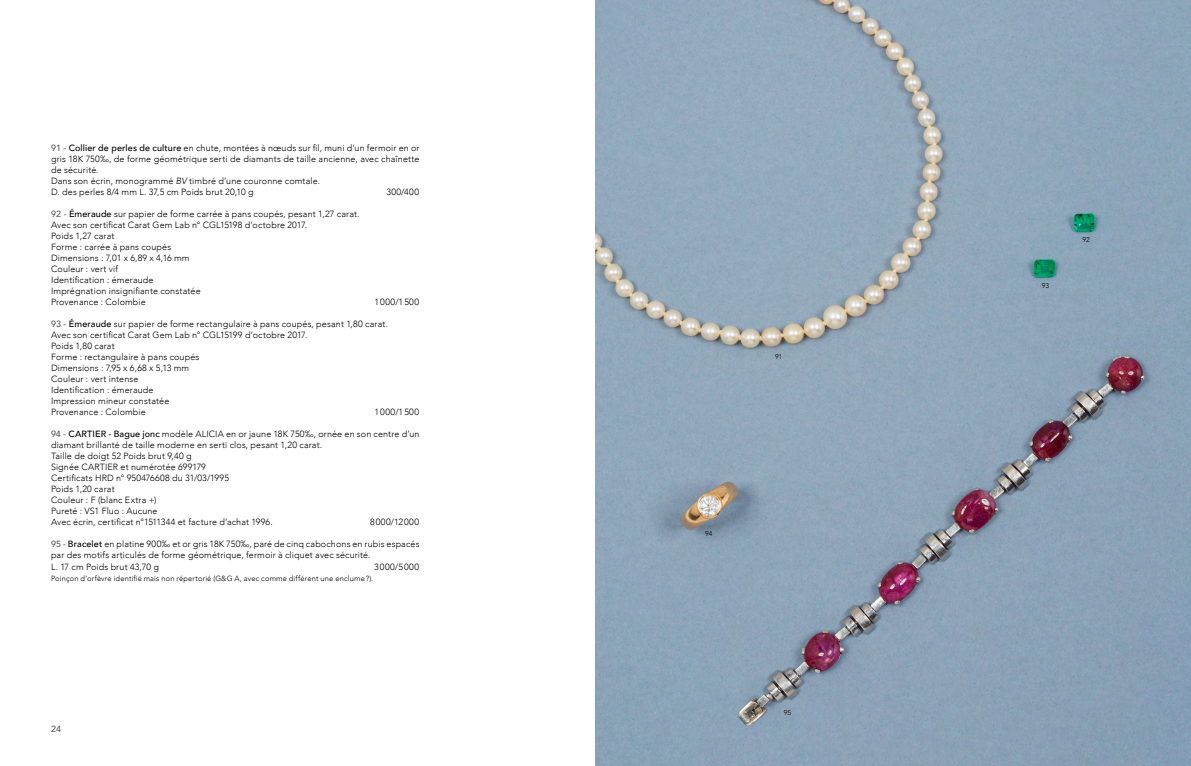
<style>
.page{position:relative;width:1191px;height:766px;background:#fff}
.page>*{position:absolute;margin:0;border:0;box-sizing:border-box;transform-origin:0 0}
.t1{font:300 9px/11px "Avenir";letter-spacing:.015em;color:#000}
.t2{font:300 9px "Avenir";letter-spacing:.055em;color:#000}
.t3{font:500 9px "Avenir";color:#58595b}
.t4{font:300 7.5px "Avenir";letter-spacing:.02em;color:#000}
.t5{font:300 7px "Avenir";color:#000}
.s1{font-weight:500;color:#58595b}
.s2{font-weight:500}
.s3{font-style:italic}
</style>
<div class="page">
<img style="left:595px;top:0;width:596px;height:765px">
<p class="t1" style="left:51px;top:143px;width:370px"><span class="s1">91 -</span> <span class="s2">Collier de perles de culture</span> en chute, montées à nœuds sur fil, muni d’un fermoir en or gris 18K 750‰, de forme géométrique serti de diamants de taille ancienne, avec chaînette de sécurité.<br>Dans son écrin, monogrammé <span class="s3">BV</span> timbré d’une couronne comtale.<br>D. des perles 8/4 mm L. 37,5 cm Poids brut 20,10 g</p>
<p class="t1" style="left:386px;top:187px;width:34px">300/400</p>
<p class="t1" style="left:51px;top:209px;width:310px"><span class="s1">92 -</span> <span class="s2">Émeraude</span> sur papier de forme carrée à pans coupés, pesant 1,27 carat.<br>Avec son certificat Carat Gem Lab n° CGL15198 d’octobre 2017.<br>Poids 1,27 carat<br>Forme : carrée à pans coupés<br>Dimensions : 7,01 x 6,89 x 4,16 mm<br>Couleur : vert vif<br>Identification : émeraude<br>Imprégnation insignifiante constatée<br>Provenance : Colombie</p>
<p class="t2" style="left:374px;top:297px;width:46px">1000/1500</p>
<p class="t1" style="left:51px;top:318px;width:338px"><span class="s1">93 -</span> <span class="s2">Émeraude</span> sur papier de forme rectangulaire à pans coupés, pesant 1,80 carat.<br>Avec son certificat Carat Gem Lab n° CGL15199 d’octobre 2017.<br>Poids 1,80 carat<br>Forme : rectangulaire à pans coupés<br>Dimensions : 7,95 x 6,68 x 5,13 mm<br>Couleur : vert intense<br>Identification : émeraude<br>Impression mineur constatée<br>Provenance : Colombie</p>
<p class="t2" style="left:374px;top:407px;width:46px">1000/1500</p>
<p class="t1" style="left:51px;top:428px;width:370px"><span class="s1">94 -</span> <span class="s2">CARTIER - Bague jonc</span> modèle ALICIA en or jaune 18K 750‰, ornée en son centre d’un diamant brillanté de taille moderne en serti clos, pesant 1,20 carat.<br>Taille de doigt 52 Poids brut 9,40 g<br>Signée CARTIER et numérotée 699179<br>Certificats HRD n° 950476608 du 31/03/1995<br>Poids 1,20 carat<br>Couleur : F (blanc Extra +)<br>Pureté : VS1 Fluo : Aucune<br>Avec écrin, certificat n°1511344 et facture d’achat 1996.</p>
<p class="t2" style="left:370px;top:517px;width:51px">8000/12000</p>
<p class="t1" style="left:51px;top:538px;width:370px"><span class="s1">95 -</span> <span class="s2">Bracelet</span> en platine 900‰ et or gris 18K 750‰, paré de cinq cabochons en rubis espacés par des motifs articulés de forme géométrique, fermoir à cliquet avec sécurité.<br>L. 17 cm Poids brut 43,70 g</p>
<p class="t2" style="left:374px;top:561px;width:47px">3000/5000</p>
<p class="t4" style="left:51px;top:573px;width:324px">Poinçon d’orfèvre identifié mais non répertorié (G&amp;G A, avec comme différent une enclume?).</p>
<p class="t3" style="left:51px;top:721px;width:12px">24</p>
<p class="t5" style="left:775px;top:352px;width:9px">91</p>
<p class="t5" style="left:705px;top:529px;width:9px">94</p>
<p class="t5" style="left:783px;top:708px;width:9px">95</p>
<p class="t5" style="left:1041px;top:281px;width:9px">93</p>
<p class="t5" style="left:1082px;top:236px;width:9px">92</p>
</div>
